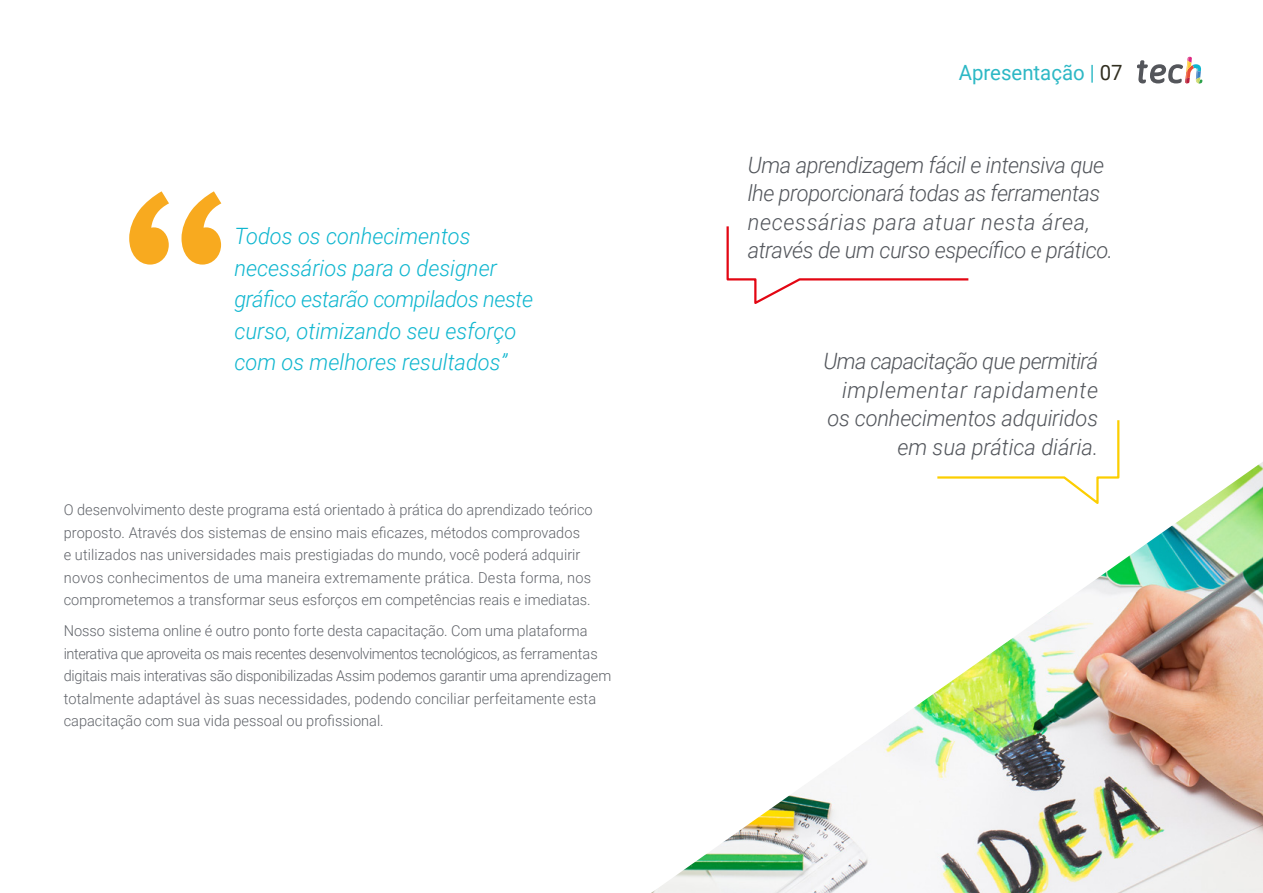
<style>
.page{position:relative;width:1263px;height:893px;background:#fff}
.page>*{position:absolute;margin:0;border:0;box-sizing:border-box;transform-origin:0 0}
.t1{font:italic 300 22.5px/28.5px "Roboto";letter-spacing:-.02em;color:#52555b;text-align:right}
.t2{font:italic 300 22.5px/31.5px "Roboto";color:#0fb6cf}
.t3{font:21px "Roboto";color:#2db8c5}
.t4{font:300 15px/22.5px "Roboto";color:#61646a}
.s1{color:#312e20}
</style>
<div class="page">
<svg style="left:129px;top:191px;width:92px;height:74px"></svg>
<svg style="left:1117px;top:420px;width:3px;height:41px"></svg>
<svg style="left:726px;top:226px;width:243px;height:78px"></svg>
<svg style="left:1137px;top:57px;width:65px;height:27px"></svg>
<img style="left:651px;top:461px;width:612px;height:432px">
<h1 class="t2" style="left:234px;top:219px;width:300px">Todos os conhecimentos necessários para o designer gráfico estarão compilados neste curso, otimizando seu esforço com os melhores resultados”</h1>
<p class="t4" style="left:64px;top:498px;width:530px">O desenvolvimento deste programa está orientado à prática do aprendizado teórico proposto. Através dos sistemas de ensino mais eficazes, métodos comprovados<br>e utilizados nas universidades mais prestigiadas do mundo, você poderá adquirir novos conhecimentos de uma maneira extremamente prática. Desta forma, nos comprometemos a transformar seus esforços em competências reais e imediatas.</p>
<p class="t4" style="left:64px;top:619px;width:549px">Nosso sistema online é outro ponto forte desta capacitação. Com uma plataforma interativa que aproveita os mais recentes desenvolvimentos tecnológicos, as ferramentas digitais mais interativas são disponibilizadas Assim podemos garantir uma aprendizagem totalmente adaptável às suas necessidades, podendo conciliar perfeitamente esta capacitação com sua vida pessoal ou profissional.</p>
<h2 class="t3" style="left:959px;top:57px;width:165px">Apresentação | <span class="s1">07</span></h2>
<h1 class="t1" style="left:748px;top:149px;width:367px;text-align:left">Uma aprendizagem fácil e intensiva que lhe proporcionará todas as ferramentas necessárias para atuar nesta área, através de um curso específico e prático.</h1>
<h1 class="t1" style="left:823px;top:346px;width:276px">Uma capacitação que permitirá implementar rapidamente os conhecimentos adquiridos em sua prática diária.</h1>
</div>
